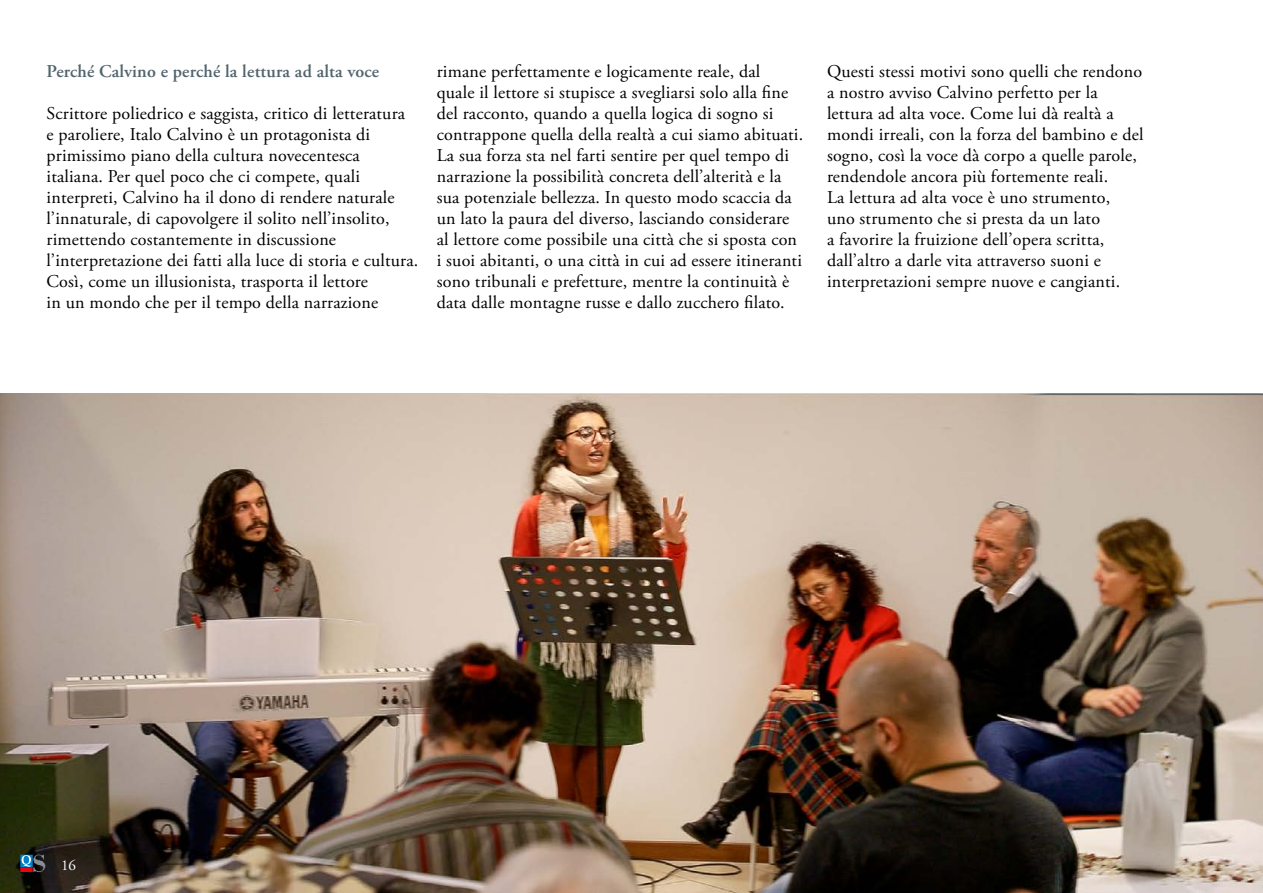
<style>
.page{position:relative;width:1263px;height:893px;background:#fff}
.page>*{position:absolute;margin:0;border:0;box-sizing:border-box;transform-origin:0 0}
.t1{font:18px/21px "Adobe Garamond Pro";letter-spacing:.01em;color:#000}
.t2{font:600 18px "Adobe Garamond Pro";letter-spacing:.01em;color:#52646d}
.t3{font:15px "Adobe Garamond Pro";color:#fff}
</style>
<div class="page">
<img style="left:0;top:393px;width:1263px;height:500px">
<svg style="left:20px;top:855px;width:2px;height:13px"></svg>
<svg style="left:22px;top:855px;width:23px;height:17px"></svg>
<p class="t2" style="left:47px;top:61px;width:334px">Perché Calvino e perché la lettura ad alta voce</p>
<p class="t1" style="left:47px;top:103px;width:373px">Scrittore poliedrico e saggista, critico di letteratura<br>e paroliere, Italo Calvino è un protagonista di primissimo piano della cultura novecentesca italiana. Per quel poco che ci compete, quali interpreti, Calvino ha il dono di rendere naturale l’innaturale, di capovolgere il solito nell’insolito, rimettendo costantemente in discussione l’interpretazione dei fatti alla luce di storia e cultura.<br>Così, come un illusionista, trasporta il lettore<br>in un mondo che per il tempo della narrazione</p>
<p class="t1" style="left:437px;top:61px;width:368px">rimane perfettamente e logicamente reale, dal<br>quale il lettore si stupisce a svegliarsi solo alla fine del racconto, quando a quella logica di sogno si contrappone quella della realtà a cui siamo abituati.<br>La sua forza sta nel farti sentire per quel tempo di narrazione la possibilità concreta dell’alterità e la sua potenziale bellezza. In questo modo scaccia da un lato la paura del diverso, lasciando considerare al lettore come possibile una città che si sposta con i suoi abitanti, o una città in cui ad essere itineranti sono tribunali e prefetture, mentre la continuità è data dalle montagne russe e dallo zucchero filato.</p>
<p class="t1" style="left:827px;top:61px;width:318px">Questi stessi motivi sono quelli che rendono a nostro avviso Calvino perfetto per la lettura ad alta voce. Come lui dà realtà a mondi irreali, con la forza del bambino e del sogno, così la voce dà corpo a quelle parole, rendendole ancora più fortemente reali.<br>La lettura ad alta voce è uno strumento,<br>uno strumento che si presta da un lato<br>a favorire la fruizione dell’opera scritta, dall’altro a darle vita attraverso suoni e interpretazioni sempre nuove e cangianti.</p>
<p class="t3" style="left:61px;top:856px;width:16px">16</p>
</div>
